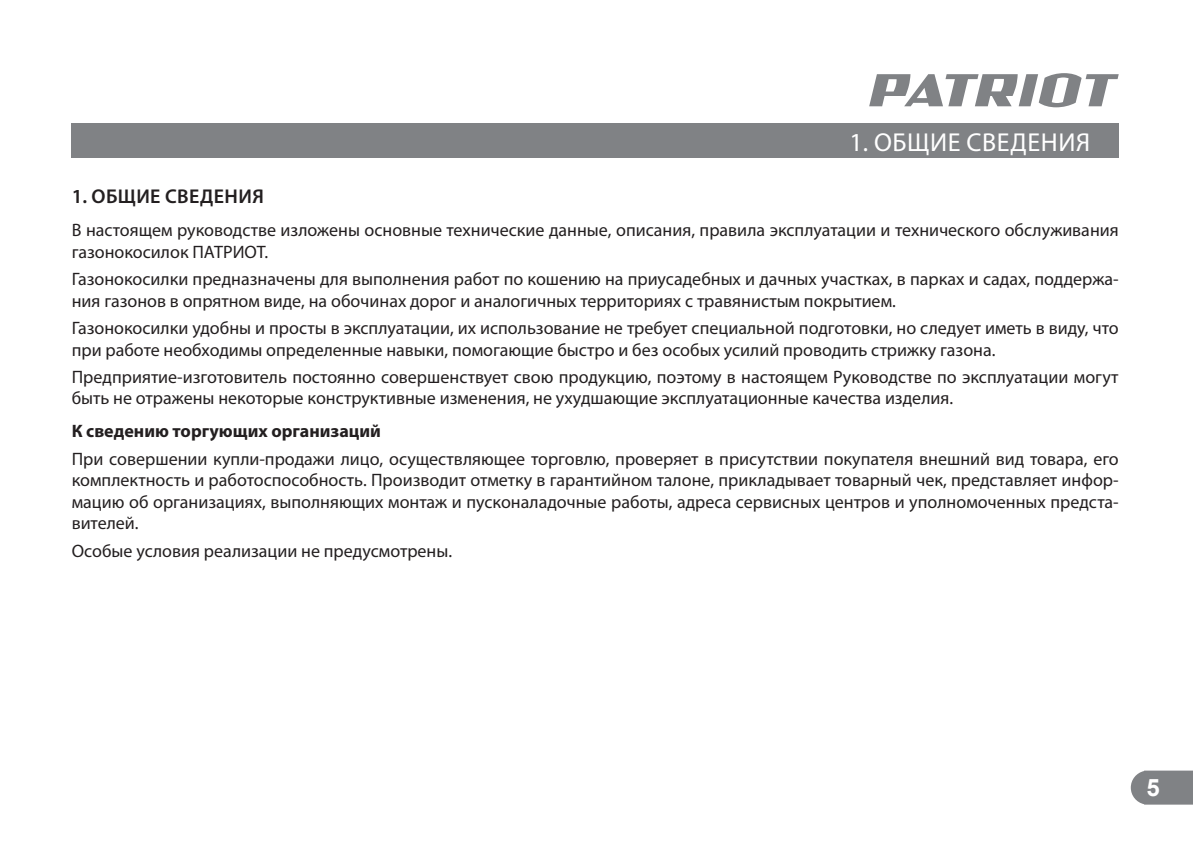
<style>
.page{position:relative;width:1193px;height:843px;background:#fff}
.page>*{position:absolute;margin:0;border:0;box-sizing:border-box;transform-origin:0 0}
.t1{font:26px "Myriad Pro";letter-spacing:.02em;color:#fff}
.t2{font:700 24px "Arial";color:#fff}
.t3{font:600 20px "Myriad Pro";letter-spacing:.02em;color:#231f20}
.t4{font:18px/21.6px "Myriad Pro";color:#231f20}
.t5{font:700 18px "Myriad Pro";color:#231f20}
</style>
<div class="page">
<svg style="left:1130px;top:770px;width:62px;height:34px;background:#8a8c8f"></svg>
<svg style="left:869px;top:73px;width:249px;height:34px"></svg>
<div style="left:72px;top:124px;width:1046px;height:34px;background:#808285"></div>
<h1 class="t1" style="left:849px;top:130px;width:242px">1. ОБЩИЕ СВЕДЕНИЯ</h1>
<p class="t3" style="left:72px;top:187px;width:194px">1. ОБЩИЕ СВЕДЕНИЯ</p>
<p class="t4" style="left:72px;top:220px;width:1048px">В настоящем руководстве изложены основные технические данные, описания, правила эксплуатации и технического обслуживания газонокосилок ПАТРИОТ.</p>
<p class="t4" style="left:72px;top:269px;width:1048px">Газонокосилки предназначены для выполнения работ по кошению на приусадебных и дачных участках, в парках и садах, поддержа&shy;ния газонов в опрятном виде, на обочинах дорог и аналогичных территориях с травянистым покрытием.</p>
<p class="t4" style="left:72px;top:318px;width:1048px">Газонокосилки удобны и просты в эксплуатации, их использование не требует специальной подготовки, но следует иметь в виду, что при работе необходимы определенные навыки, помогающие быстро и без особых усилий проводить стрижку газона.</p>
<p class="t4" style="left:72px;top:367px;width:1048px">Предприятие-изготовитель постоянно совершенствует свою продукцию, поэтому в настоящем Руководстве по эксплуатации могут быть не отражены некоторые конструктивные изменения, не ухудшающие эксплуатационные качества изделия.</p>
<p class="t5" style="left:72px;top:422px;width:311px">К сведению торгующих организаций</p>
<p class="t4" style="left:72px;top:448px;width:1048px;text-align:justify">При совершении купли-продажи лицо, осуществляющее торговлю, проверяет в присутствии покупателя внешний вид товара, его комплектность и работоспособность. Производит отметку в гарантийном талоне, прикладывает товарный чек, представляет инфор&shy;мацию об организациях, выполняющих монтаж и пусконаладочные работы, адреса сервисных центров и уполномоченных предста&shy;вителей.</p>
<p class="t4" style="left:72px;top:540px;width:382px">Особые условия реализации не предусмотрены.</p>
<h2 class="t2" style="left:1146px;top:774px;width:15px">5</h2>
</div>
